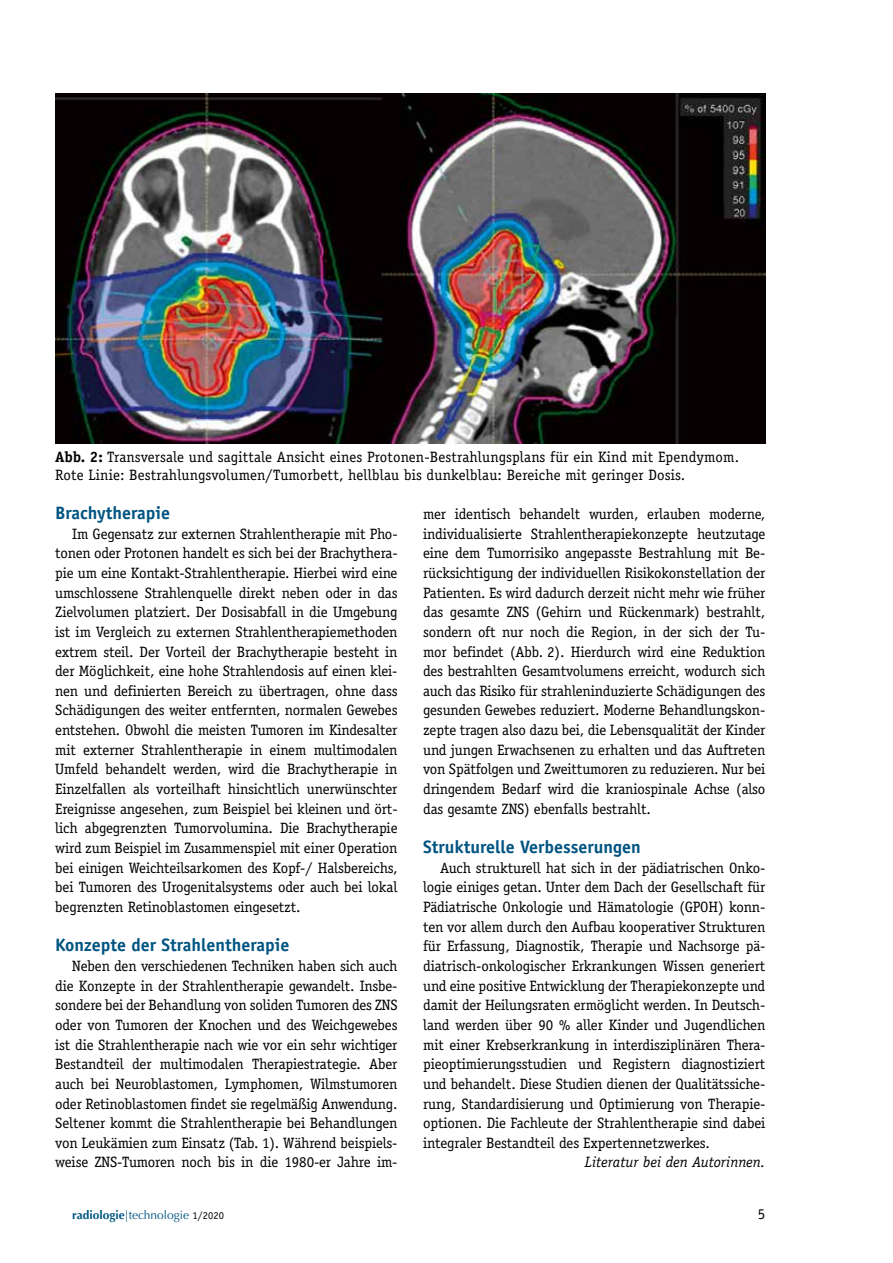
<style>
.page{position:relative;width:893px;height:1263px;background:#fff}
.page>*{position:absolute;margin:0;border:0;box-sizing:border-box;transform-origin:0 0}
.t1{font:700 18px "Officina Sans";color:#005481}
.t2{font:15px/19.6px "Officina Serif";letter-spacing:-.01em;color:#000;text-align:justify}
.t3{font:15px/18px "Officina Serif";letter-spacing:.01em;color:#000}
.t4{font:italic 15px "Officina Serif";color:#000}
.t5{font:12px "Optima";color:#005481}
.s1{font-weight:700}
.s2{font-family:"Officina Serif";font-size:10.5px;color:#000}
</style>
<div class="page">
<img style="left:55px;top:94px;width:710px;height:349px">
<p class="t3" style="left:55px;top:448px;width:685px"><span class="s1">Abb. 2:</span> Transversale und sagittale Ansicht eines Protonen-Bestrahlungsplans für ein Kind mit Ependymom.<br>Rote Linie: Bestrahlungsvolumen/Tumorbett, hellblau bis dunkelblau: Bereiche mit geringer Dosis.</p>
<p class="t1" style="left:55px;top:502px;width:117px">Brachytherapie</p>
<p class="t2" style="left:55px;top:524px;width:344px;text-indent:17px">Im Gegensatz zur externen Strahlentherapie mit Pho&shy;tonen oder Protonen handelt es sich bei der Brachythera&shy;pie um eine Kontakt-Strahlentherapie. Hierbei wird eine umschlossene Strahlenquelle direkt neben oder in das Zielvolumen platziert. Der Dosisabfall in die Umgebung ist im Vergleich zu externen Strahlentherapiemethoden extrem steil. Der Vorteil der Brachytherapie besteht in der Möglichkeit, eine hohe Strahlendosis auf einen klei&shy;nen und definierten Bereich zu übertragen, ohne dass Schädigungen des weiter entfernten, normalen Gewebes entstehen. Obwohl die meisten Tumoren im Kindesalter mit externer Strahlentherapie in einem multimodalen Umfeld behandelt werden, wird die Brachytherapie in Einzelfallen als vorteilhaft hinsichtlich unerwünschter Ereignisse angesehen, zum Beispiel bei kleinen und ört&shy;lich abgegrenzten Tumorvolumina. Die Brachytherapie wird zum Beispiel im Zusammenspiel mit einer Operation bei einigen Weichteilsarkomen des Kopf-/ Halsbereichs, bei Tumoren des Urogenitalsystems oder auch bei lokal begrenzten Retinoblastomen eingesetzt.</p>
<p class="t1" style="left:55px;top:934px;width:236px">Konzepte der Strahlentherapie</p>
<p class="t2" style="left:55px;top:956px;width:344px;text-indent:17px">Neben den verschiedenen Techniken haben sich auch die Konzepte in der Strahlentherapie gewandelt. Insbe&shy;sondere bei der Behandlung von soliden Tumoren des ZNS oder von Tumoren der Knochen und des Weichgewebes ist die Strahlentherapie nach wie vor ein sehr wichtiger Bestandteil der multimodalen Therapiestrategie. Aber auch bei Neuroblastomen, Lymphomen, Wilmstumoren oder Retinoblastomen findet sie regelmäßig Anwendung.<br>Seltener kommt die Strahlentherapie bei Behandlungen von Leukämien zum Einsatz (Tab. 1). Während beispiels&shy;weise ZNS-Tumoren noch bis in die 1980-er Jahre im-</p>
<p class="t2" style="left:423px;top:504px;width:344px">mer identisch behandelt wurden, erlauben moderne, individualisierte Strahlentherapiekonzepte heutzutage eine dem Tumorrisiko angepasste Bestrahlung mit Be&shy;rücksichtigung der individuellen Risikokonstellation der Patienten. Es wird dadurch derzeit nicht mehr wie früher das gesamte ZNS (Gehirn und Rückenmark) bestrahlt, sondern oft nur noch die Region, in der sich der Tu&shy;mor befindet (Abb. 2). Hierdurch wird eine Reduktion des bestrahlten Gesamtvolumens erreicht, wodurch sich auch das Risiko für strahleninduzierte Schädigungen des gesunden Gewebes reduziert. Moderne Behandlungskon&shy;zepte tragen also dazu bei, die Lebensqualität der Kinder und jungen Erwachsenen zu erhalten und das Auftreten von Spätfolgen und Zweittumoren zu reduzieren. Nur bei dringendem Bedarf wird die kraniospinale Achse (also das gesamte ZNS) ebenfalls bestrahlt.</p>
<p class="t1" style="left:423px;top:836px;width:219px">Strukturelle Verbesserungen</p>
<p class="t2" style="left:423px;top:858px;width:344px;text-indent:17px">Auch strukturell hat sich in der pädiatrischen Onko&shy;logie einiges getan. Unter dem Dach der Gesellschaft für Pädiatrische Onkologie und Hämatologie (GPOH) konn&shy;ten vor allem durch den Aufbau kooperativer Strukturen für Erfassung, Diagnostik, Therapie und Nachsorge pä&shy;diatrisch-onkologischer Erkrankungen Wissen generiert und eine positive Entwicklung der Therapiekonzepte und damit der Heilungsraten ermöglicht werden. In Deutsch&shy;land werden über 90 % aller Kinder und Jugendlichen mit einer Krebserkrankung in interdisziplinären Thera&shy;pieoptimierungsstudien und Registern diagnostiziert und behandelt. Diese Studien dienen der Qualitätssiche&shy;rung, Standardisierung und Optimierung von Therapie&shy;optionen. Die Fachleute der Strahlentherapie sind dabei integraler Bestandteil des Expertennetzwerkes.</p>
<p class="t4" style="left:585px;top:1154px;width:182px">Literatur bei den Autorinnen.</p>
<p class="t5" style="left:72px;top:1208px;width:153px"><span class="s1">radiologie</span>|technologie <span class="s2">1/2020</span></p>
<p class="t2" style="left:758px;top:1204px;width:9px">5</p>
</div>
